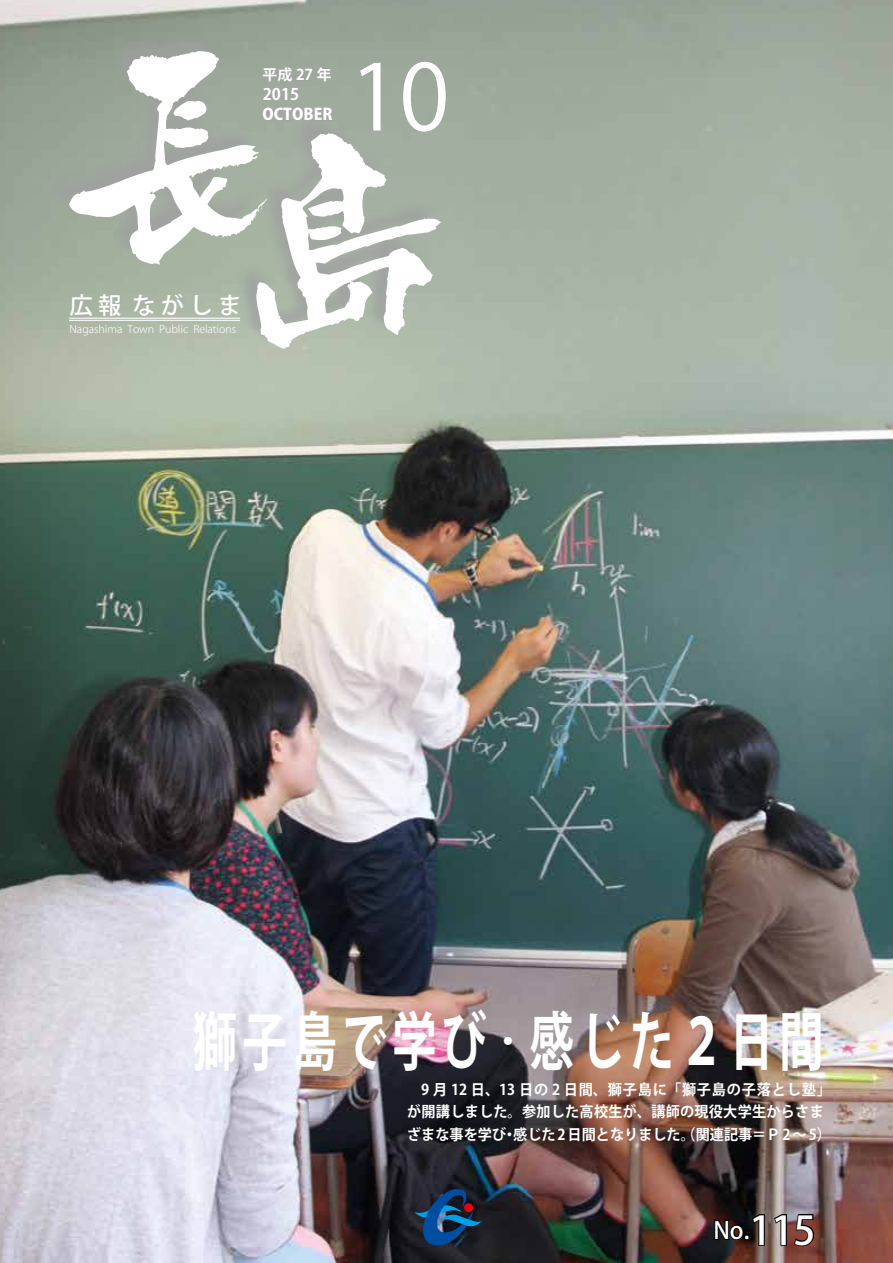
<style>
.page{position:relative;width:893px;height:1263px;background:#fff}
.page>*{position:absolute;margin:0;border:0;box-sizing:border-box;transform-origin:0 0}
.t1{font:90.3px "Koz Go Pro";color:#fff}
.t2{font:700 63.75px "Koz Go Pro";letter-spacing:.12em;color:#fff;scale:.7 1}
.t3{font:500 23.4px "Koz Go Pro";letter-spacing:.225em;color:#fff}
.t4{font:800 15.9px "Koz Go Pro";color:#fff}
.t5{font:700 15.9px "Koz Go Pro";color:#fff}
.t6{font:700 14.85px/22.4px "Koz Go Pro";letter-spacing:.02em;color:#fff;scale:.95 1}
.t7{font:700 14.85px "Koz Go Pro";letter-spacing:.02em;color:#fff}
.t8{font:300 10.65px "Koz Go Pro";color:#fff}
.s1{font-size:39.3px}
</style>
<div class="page">
<img style="left:0;top:0;width:893px;height:1263px">
<svg style="left:414px;top:1188px;width:68px;height:60px"></svg>
<svg style="left:713px;top:1213px;width:53px;height:34px"></svg>
<svg style="left:773px;top:1213px;width:42px;height:34px"></svg>
<div style="left:50px;top:33px;width:214px;height:229px;background:#95a093"></div>
<svg style="left:69px;top:51px;width:378px;height:298px"></svg>
<p class="t7" style="left:263px;top:65px;width:71px">平成 27 年</p>
<p class="t4" style="left:263px;top:104px;width:72px">OCTOBER</p>
<p class="t5" style="left:263px;top:84px;width:38px">2015</p>
<h1 class="t1" style="left:350px;top:39px;width:101px">10</h1>
<h3 class="t3" style="left:69px;top:290px;width:174px">広報 ながしま</h3>
<p class="t8" style="left:69px;top:322px;width:168px">Nagashima Town Public Relations</p>
<h2 class="t2" style="left:192px;top:1000px;width:904px">獅子島で学び<sup>・</sup>感じた２日間</h2>
<p class="t6" style="left:407px;top:1079px;width:448px">　9 月 12 日、13 日の 2 日間、獅子島に「獅子島の子落とし塾」が開講しました。参加した高校生が、講師の現役大学生からさまざまな事を学び・感じた 2 日間となりました。（関連記事＝Ｐ 2 ～ 5）</p>
<h3 class="t3" style="left:713px;top:1215px;width:104px">No.<span class="s1">115</span></h3>
</div>
